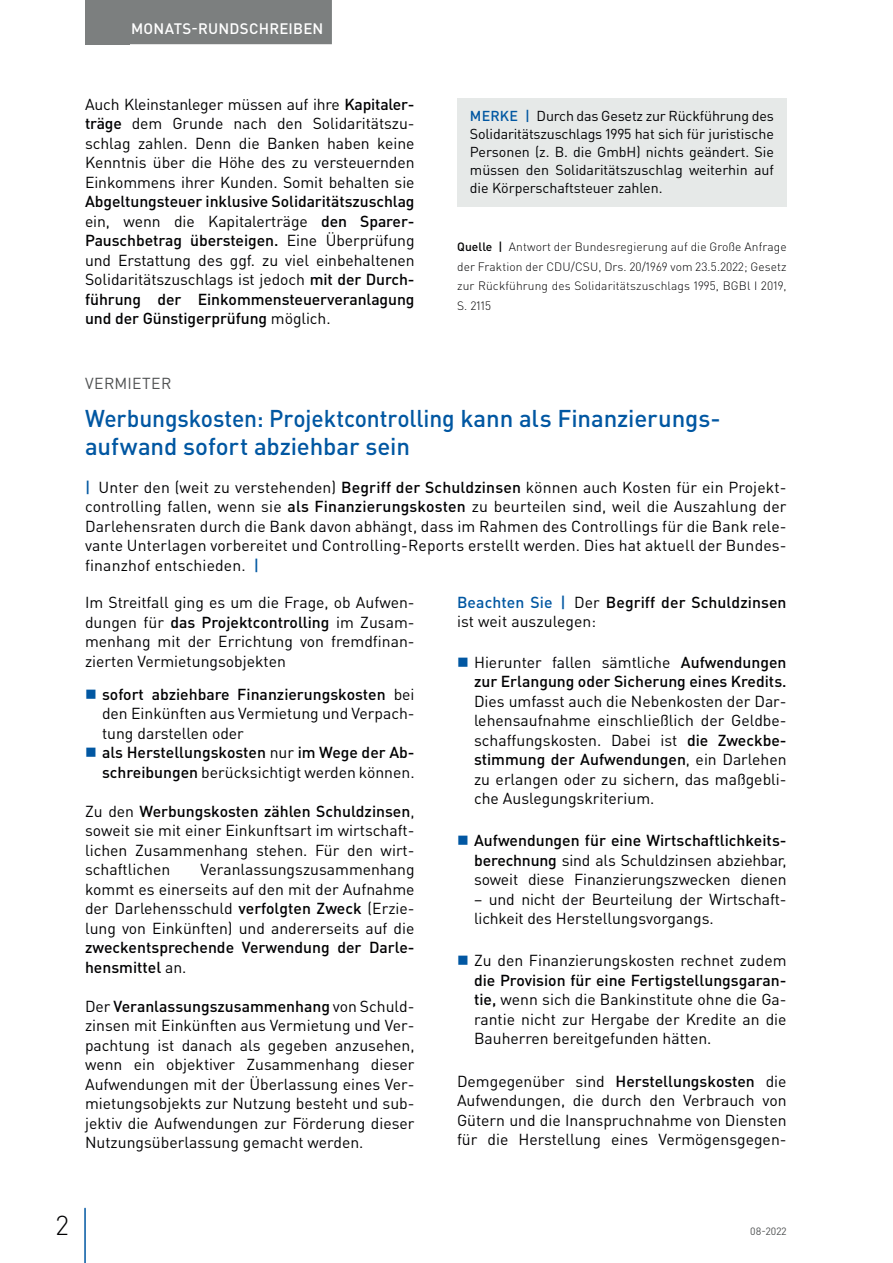
<style>
.page{position:relative;width:893px;height:1263px;background:#fff}
.page>*{position:absolute;margin:0;border:0;box-sizing:border-box;transform-origin:0 0}
.t1{font:300 27px "DIN Pro";color:#000002}
.t2{font:500 24px/28.5px "DIN Pro";letter-spacing:-.005em;color:#0157a2;scale:.95 1}
.t3{font:15.75px/19.5px "DIN Pro";color:#000002;text-align:justify}
.t4{font:500 15.75px/19.5px "DIN Pro";color:#000002}
.t5{font:15.75px "DIN Pro";letter-spacing:.015em;color:#4f5152}
.t6{font:500 15px "DIN Pro";letter-spacing:.015em;color:#fff}
.t7{font:14.25px/18px "DIN Pro";letter-spacing:-.005em;color:#000002;text-align:justify}
.t8{font:300 12px/19.5px "DIN Pro";letter-spacing:.01em;color:#000002;text-align:justify}
.t9{font:10.5px "DIN Pro";color:#4f5152}
.s1{font-weight:500}
.s2{font-weight:400}
.s3{font-weight:500;color:#0157a2}
.s4{color:#0157a2}
</style>
<div class="page">
<div style="left:85px;top:0;width:45px;height:44px;background:#7c7f7f"></div>
<hr style="left:84px;top:1208px;width:2px;height:55px;background:#0157a2">
<div style="left:122px;top:0;width:210px;height:44px;background:#7c7f7f"></div>
<div style="left:457px;top:98px;width:330px;height:108px;background:#e6e9e8"></div>
<p class="t6" style="left:131px;top:18px;width:194px">MONATS-RUNDSCHREIBEN</p>
<p class="t3" style="left:85px;top:94px;width:331px">Auch Kleinstanleger müssen auf ihre <span class="s1">Kapitaler&shy;träge</span> dem Grunde nach den Solidaritätszu&shy;schlag zahlen. Denn die Banken haben keine Kenntnis über die Höhe des zu versteuernden Einkommens ihrer Kunden. Somit behalten sie</p>
<p class="t4" style="left:85px;top:191px;width:331px;text-align:justify">Abgeltungsteuer inklusive Solidaritätszuschlag <span class="s2">ein, wenn die Kapitalerträge</span> den Sparer-Pauschbetrag übersteigen. <span class="s2">Eine Überprüfung und Erstattung des ggf. zu viel einbehaltenen Solidaritätszuschlags ist jedoch</span> mit der Durch&shy;führung der Einkommensteuerveranlagung und der Günstigerprüfung <span class="s2">möglich.</span></p>
<p class="t7" style="left:470px;top:107px;width:306px"><span class="s3">MERKE |</span> Durch das Gesetz zur Rückführung des Solidaritätszuschlags 1995 hat sich für juristische Personen (z. B. die GmbH) nichts geändert. Sie müssen den Solidaritätszuschlag weiterhin auf die Körperschaftsteuer zahlen.</p>
<p class="t8" style="left:457px;top:237px;width:331px"><span class="s1">Quelle |</span> Antwort der Bundesregierung auf die Große Anfrage der Fraktion der CDU/CSU, Drs. 20/1969 vom 23.5.2022; Gesetz zur Rückführung des Solidaritätszuschlags 1995, BGBl I 2019, S. 2115</p>
<p class="t5" style="left:85px;top:373px;width:88px">VERMIETER</p>
<h2 class="t2" style="left:85px;top:403px;width:670px">Werbungskosten: Projektcontrolling kann als Finanzierungs&shy;aufwand sofort abziehbar sein</h2>
<p class="t3" style="left:85px;top:477px;width:703px"><span class="s3">|</span> Unter den (weit zu verstehenden) <span class="s1">Begriff der Schuldzinsen</span> können auch Kosten für ein Projekt&shy;controlling fallen, wenn sie <span class="s1">als Finanzierungskosten</span> zu beurteilen sind, weil die Auszahlung der Darlehensraten durch die Bank davon abhängt, dass im Rahmen des Controllings für die Bank rele&shy;vante Unterlagen vorbereitet und Controlling-Reports erstellt werden. Dies hat aktuell der Bundes&shy;finanzhof entschieden. <span class="s3">|</span></p>
<p class="t3" style="left:85px;top:592px;width:331px">Im Streitfall ging es um die Frage, ob Aufwen&shy;dungen für <span class="s1">das Projektcontrolling</span> im Zusam&shy;menhang mit der Errichtung von fremdfinan&shy;zierten Vermietungsobjekten</p>
<p class="t3" style="left:102px;top:684px;width:314px;text-align:left"><span class="s1">sofort abziehbare Finanzierungskosten</span> bei den Einkünften aus Vermietung und Verpach&shy;tung darstellen oder<br><span class="s1">als Herstellungskosten</span> nur <span class="s1">im Wege der Ab&shy;schreibungen</span> berücksichtigt werden können.</p>
<p class="t3" style="left:85px;top:801px;width:331px">Zu den <span class="s1">Werbungskosten zählen Schuldzinsen</span>, soweit sie mit einer Einkunftsart im wirtschaft&shy;lichen Zusammenhang stehen. Für den wirt&shy;schaftlichen</p>
<p class="t4" style="left:457px;top:591px;width:331px"><span class="s4">Beachten Sie |</span> <span class="s2">Der</span> Begriff der Schuldzinsen <span class="s2">ist weit auszulegen:</span></p>
<p class="t4" style="left:474px;top:651px;width:314px"><span class="s2">Hierunter fallen sämtliche</span> Aufwendungen zur Erlangung oder Sicherung eines Kredits.</p>
<p class="t3" style="left:474px;top:690px;width:314px">Dies umfasst auch die Nebenkosten der Dar&shy;lehensaufnahme einschließlich der Geldbe&shy;schaffungskosten. Dabei ist <span class="s1">die Zweckbe&shy;stimmung der Aufwendungen</span>, ein Darlehen zu erlangen oder zu sichern, das maßgebli&shy;che Auslegungskriterium.</p>
<p class="t3" style="left:474px;top:830px;width:314px"><span class="s1">Aufwendungen für eine Wirtschaftlichkeits&shy;berechnung</span> sind als Schuldzinsen abziehbar, soweit diese Finanzierungszwecken dienen</p>
<p class="t3" style="left:474px;top:888px;width:314px">– und nicht der Beurteilung der Wirtschaft&shy;lichkeit des Herstellungsvorgangs.</p>
<p class="t3" style="left:474px;top:950px;width:314px">Zu den Finanzierungskosten rechnet zudem</p>
<p class="t3" style="left:474px;top:969px;width:314px"><span class="s1">die Provision für eine Fertigstellungsgaran&shy;tie,</span> wenn sich die Bankinstitute ohne die Ga&shy;rantie nicht zur Hergabe der Kredite an die Bauherren bereitgefunden hätten.</p>
<p class="t3" style="left:457px;top:1071px;width:331px">Demgegenüber sind <span class="s1">Herstellungskosten</span> die Aufwendungen, die durch den Verbrauch von Gütern und die Inanspruchnahme von Diensten für die Herstellung eines Vermögensgegen-</p>
<p class="t3" style="left:85px;top:859px;width:331px;text-indent:116px">Veranlassungszusammenhang kommt es einerseits auf den mit der Aufnahme der Darlehensschuld <span class="s1">verfolgten Zweck</span> (Erzie&shy;lung von Einkünften) und andererseits auf die</p>
<p class="t4" style="left:85px;top:937px;width:331px">zweckentsprechende Verwendung der Darle&shy;hensmittel <span class="s2">an.</span></p>
<p class="t3" style="left:85px;top:996px;width:331px">Der <span class="s1">Veranlassungszusammenhang</span> von Schuld&shy;zinsen mit Einkünften aus Vermietung und Ver&shy;pachtung ist danach als gegeben anzusehen, wenn ein objektiver Zusammenhang dieser Aufwendungen mit der Überlassung eines Ver&shy;mietungsobjekts zur Nutzung besteht und sub&shy;jektiv die Aufwendungen zur Förderung dieser Nutzungsüberlassung gemacht werden.</p>
<h1 class="t1" style="left:56px;top:1207px;width:14px">2</h1>
<p class="t9" style="left:750px;top:1224px;width:38px">08-2022</p>
</div>
